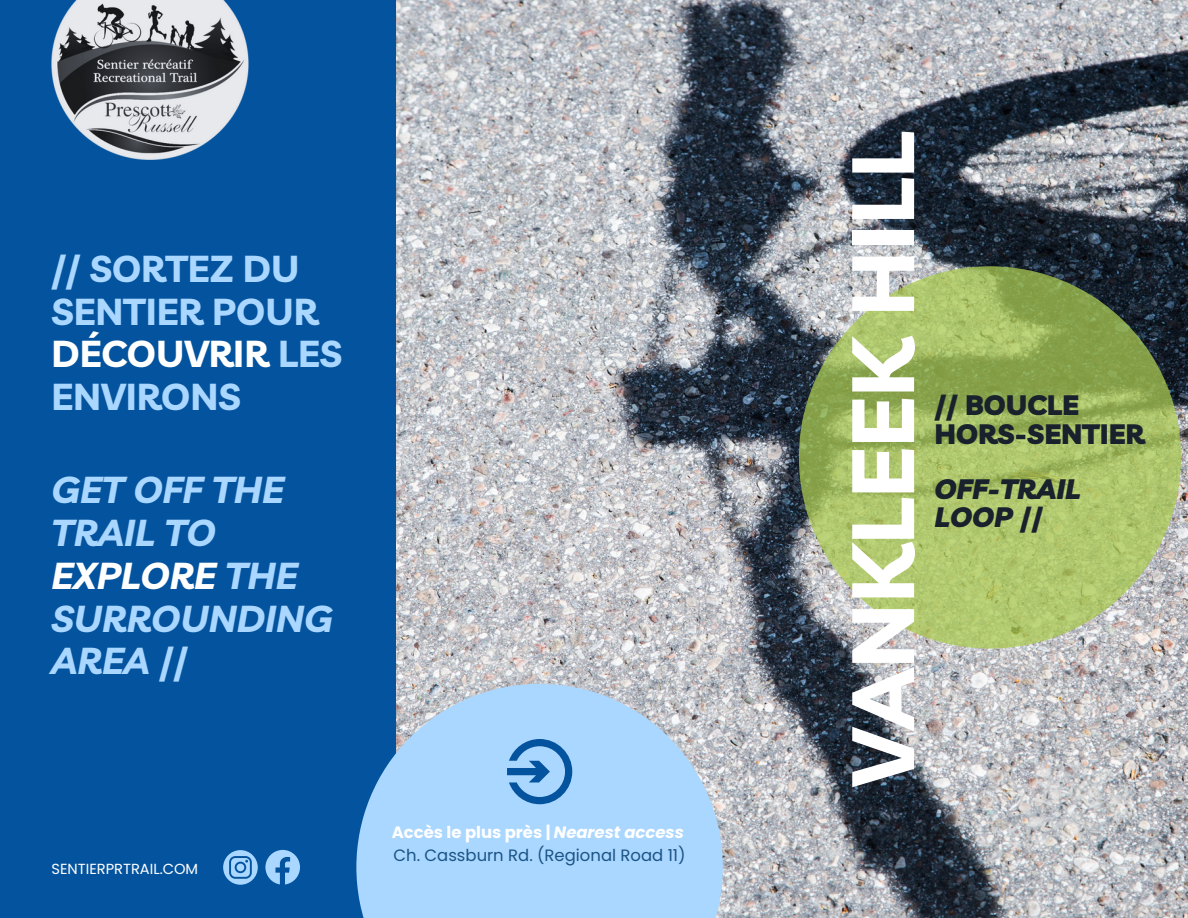
<style>
.page{position:relative;width:1188px;height:918px;background:#04539e}
.page>*{position:absolute;margin:0;border:0;box-sizing:border-box;transform-origin:0 0}
.t1{font:700 87.15px "Livvic";color:#fff}
.t2{font:italic 700 37.35px/42.8px "Livvic";color:#aad7ff}
.t3{font:700 37.35px/42.8px "Livvic";color:#aad7ff}
.t4{font:900 28.05px/28.3px "Livvic";color:#18212c}
.t5{font:italic 900 28.05px/28.2px "Livvic";color:#18212c}
.t6{font:16.5px "Poppins";color:#1b5486}
.t7{font:700 16.5px "Poppins";color:#fff}
.t8{font:14.7px "Poppins";color:#fff}
.s1{color:#fff}
.s2{font-style:normal}
.s3{font-style:italic}
</style>
<div class="page">
<img style="left:396px;top:0;width:792px;height:918px">
<svg style="left:799px;top:266px;width:382px;height:383px;background:#9db16e"></svg>
<svg style="left:356px;top:684px;width:367px;height:234px;background:#a4cdf2"></svg>
<svg style="left:507px;top:739px;width:65px;height:65px"></svg>
<svg style="left:265px;top:850px;width:35px;height:35px"></svg>
<svg style="left:223px;top:850px;width:35px;height:35px"></svg>
<img style="left:52px;top:0;width:197px;height:160px">
<p class="t3" style="left:52px;top:246px;width:292px">// SORTEZ DU<br>SENTIER POUR<br><span class="s1">DÉCOUVRIR</span> LES<br>ENVIRONS</p>
<p class="t2" style="left:52px;top:468px;width:283px">GET OFF THE<br>TRAIL TO<br><span class="s1">EXPLORE</span> THE<br>SURROUNDING<br>AREA <span class="s2">//</span></p>
<p class="t8" style="left:52px;top:859px;width:148px">SENTIERPRTRAIL.COM</p>
<p class="t7" style="left:392px;top:820px;width:294px">Accès le plus près | <span class="s3">Nearest access</span></p>
<p class="t6" style="left:394px;top:844px;width:294px">Ch. Cassburn Rd. (Regional Road 11)</p>
<p class="t1" style="left:827px;top:787px;width:656px;rotate:-90deg">VANKLEEK HILL</p>
<p class="t4" style="left:935px;top:390px;width:212px">// BOUCLE<br>HORS-SENTIER</p>
<p class="t5" style="left:935px;top:474px;width:148px">OFF-TRAIL<br>LOOP <span class="s2">//</span></p>
</div>
